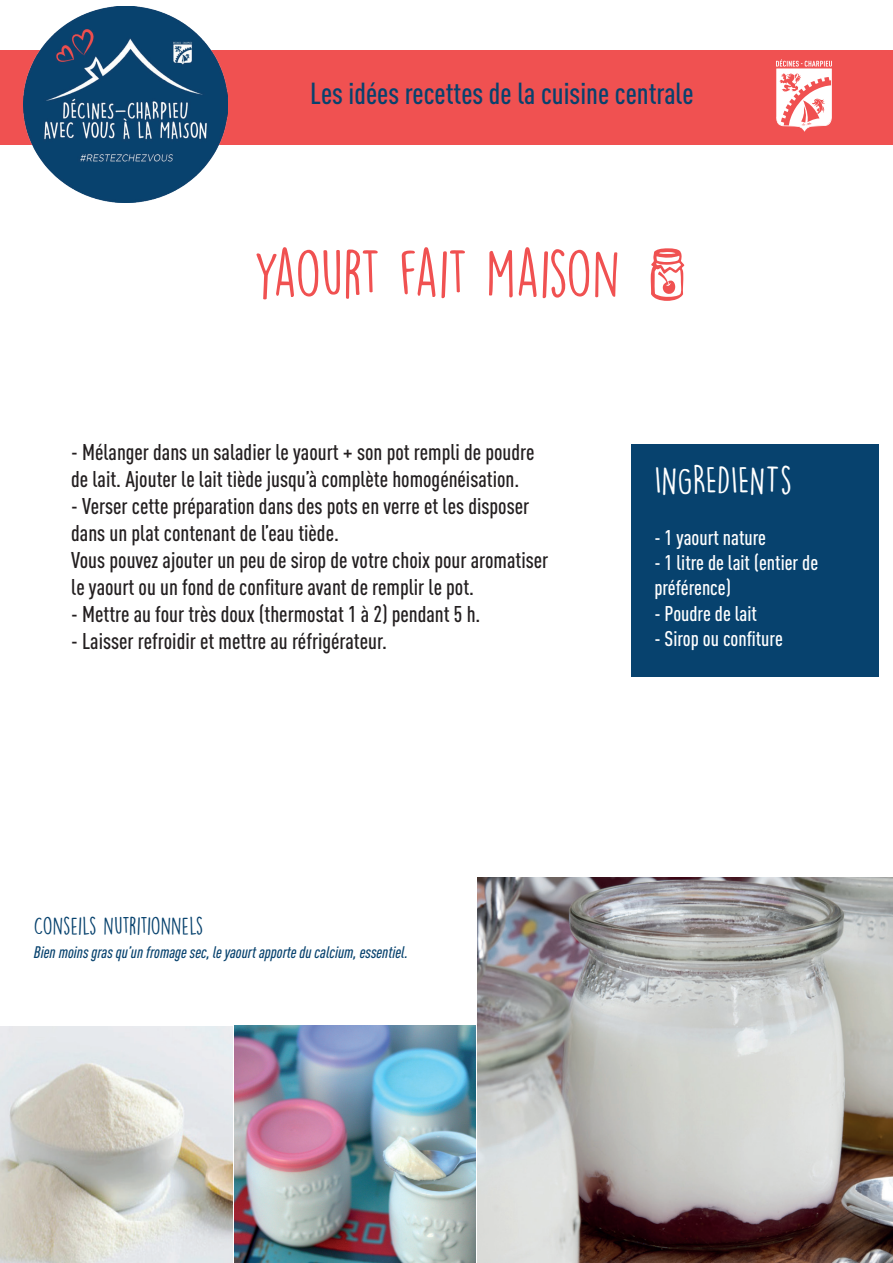
<style>
.page{position:relative;width:893px;height:1263px;background:#fff}
.page>*{position:absolute;margin:0;border:0;box-sizing:border-box;transform-origin:0 0}
.t1{font:60px "DK Lemon Yellow Sun";letter-spacing:-.03em;color:#f05151}
.t2{font:36px "DK Lemon Yellow Sun";color:#fff}
.t3{font:500 condensed 30px "DIN Pro";color:#07426e}
.t4{font:500 condensed 22.5px/27px "DIN Pro";color:#231f20}
.t5{font:22.5px "DK Lemon Yellow Sun";color:#07426e}
.t6{font:500 condensed 21px/25.2px "DIN Pro";color:#fff}
.t7{font:italic 500 condensed 16.5px "DIN Pro";color:#07426e}
</style>
<div class="page">
<div style="left:631px;top:444px;width:248px;height:232px;background:#07426e"></div>
<div style="left:0;top:50px;width:893px;height:95px;background:#f05151"></div>
<img style="left:23px;top:6px;width:204px;height:197px">
<img style="left:0;top:1026px;width:233px;height:237px">
<img style="left:235px;top:1025px;width:240px;height:238px">
<img style="left:477px;top:877px;width:416px;height:386px">
<svg style="left:776px;top:59px;width:56px;height:73px"></svg>
<h3 class="t3" style="left:310px;top:71px;width:385px">Les idées recettes de la cuisine centrale</h3>
<h1 class="t1" style="left:253px;top:237px;width:368px">YAOURT FAIT MAISON</h1>
<p class="t4" style="left:71px;top:436px;width:465px">- Mélanger dans un saladier le yaourt + son pot rempli de poudre de lait. Ajouter le lait tiède jusqu’à complète homogénéisation.</p>
<p class="t4" style="left:71px;top:490px;width:479px">- Verser cette préparation dans des pots en verre et les disposer dans un plat contenant de l’eau tiède.<br>Vous pouvez ajouter un peu de sirop de votre choix pour aromatiser le yaourt ou un fond de confiture avant de remplir le pot.</p>
<p class="t4" style="left:71px;top:598px;width:411px">- Mettre au four très doux (thermostat 1 à 2) pendant 5 h.</p>
<p class="t4" style="left:71px;top:625px;width:317px">- Laisser refroidir et mettre au réfrigérateur.</p>
<h2 class="t2" style="left:654px;top:458px;width:139px">INGREDIENTS</h2>
<p class="t6" style="left:654px;top:523px;width:113px">- 1 yaourt nature</p>
<p class="t6" style="left:654px;top:548px;width:165px">- 1 litre de lait (entier de préférence)</p>
<p class="t6" style="left:654px;top:599px;width:104px">- Poudre de lait</p>
<p class="t6" style="left:654px;top:624px;width:130px">- Sirop ou confiture</p>
<p class="t5" style="left:34px;top:912px;width:171px">CONSEILS NUTRITIONNELS</p>
<p class="t7" style="left:34px;top:940px;width:376px">Bien moins gras qu’un fromage sec, le yaourt apporte du calcium, essentiel.</p>
</div>
